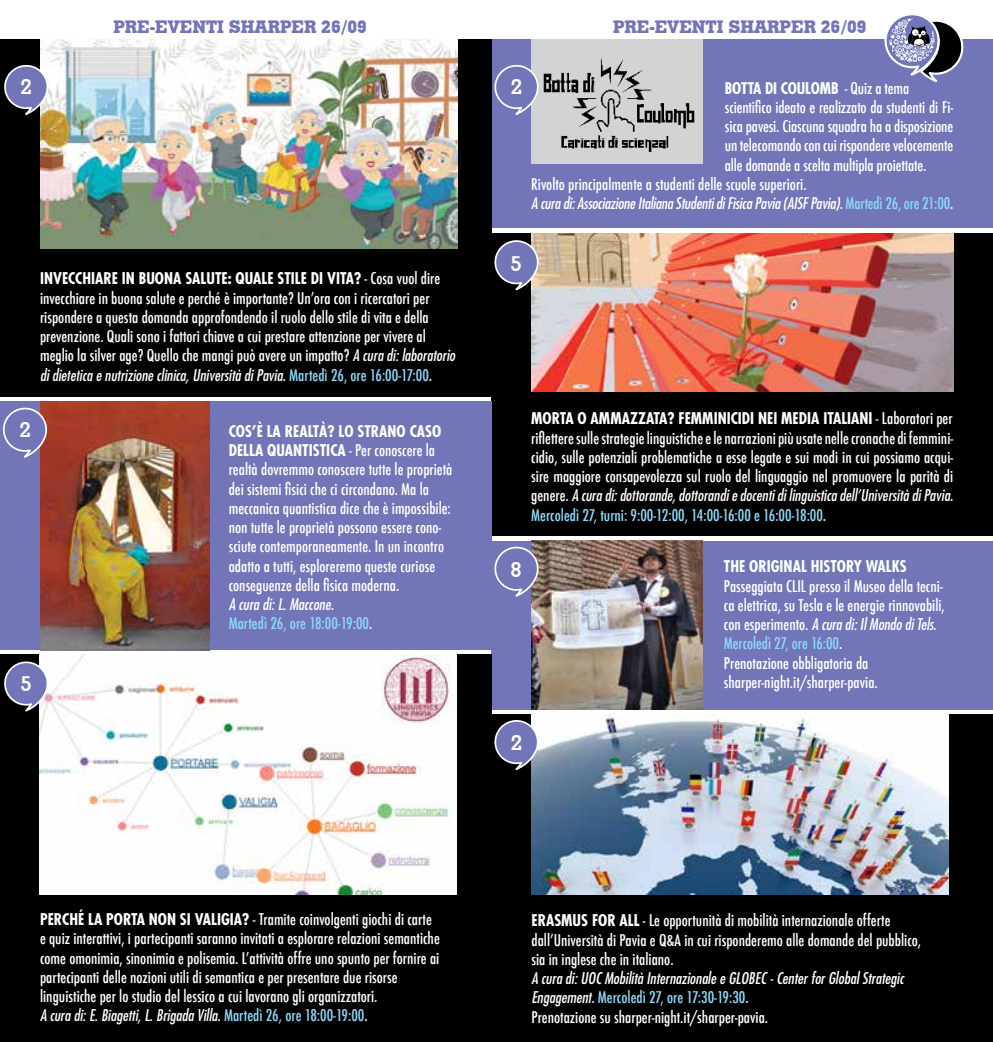
<style>
.page{position:relative;width:993px;height:1042px;background:#fff}
.page>*{position:absolute;margin:0;border:0;box-sizing:border-box;transform-origin:0 0}
.t1{font:700 21px "Geometric Slab 703 BT";color:#fff}
.t2{font:700 17.5px "Geometric Slab 703 BT Xtra";color:#7275b7}
.t3{font:500 condensed 15.75px/19.2px "Futura";color:#fff}
.t4{font:italic condensed 15.75px/19.2px "Futura";color:#fff}
.t5{font:700 condensed 15.75px "Futura";color:#fff}
.s1{font-weight:700}
.s2{font-weight:400;font-style:italic}
.s3{color:#8ed8f8}
.s4{font-weight:500}
.s5{font-weight:500;font-style:normal}
.s6{font-weight:500;font-style:normal;color:#8ed8f8}
</style>
<div class="page">
<div style="left:491px;top:714px;width:501px;height:328px;background:#000"></div>
<div style="left:491px;top:541px;width:501px;height:168px;background:#7275b7"></div>
<div style="left:491px;top:233px;width:501px;height:303px;background:#000"></div>
<div style="left:491px;top:40px;width:501px;height:188px;background:#7275b7"></div>
<div style="left:0;top:655px;width:491px;height:387px;background:#000"></div>
<div style="left:0;top:402px;width:491px;height:248px;background:#7275b7"></div>
<div style="left:0;top:40px;width:491px;height:357px;background:#000"></div>
<svg style="left:882px;top:15px;width:83px;height:67px"></svg>
<img style="left:40px;top:40px;width:417px;height:208px">
<img style="left:40px;top:402px;width:169px;height:248px">
<img style="left:40px;top:655px;width:416px;height:239px">
<div style="left:531px;top:40px;width:171px;height:124px;background:#d1d3d4"></div>
<img style="left:543px;top:58px;width:152px;height:94px">
<img style="left:531px;top:233px;width:421px;height:159px">
<img style="left:531px;top:714px;width:416px;height:180px">
<img style="left:531px;top:541px;width:171px;height:168px">
<svg style="left:2px;top:406px;width:47px;height:52px"></svg>
<svg style="left:4px;top:63px;width:46px;height:52px"></svg>
<svg style="left:4px;top:660px;width:46px;height:52px"></svg>
<svg style="left:494px;top:545px;width:46px;height:52px"></svg>
<svg style="left:494px;top:64px;width:45px;height:51px"></svg>
<svg style="left:494px;top:238px;width:46px;height:53px"></svg>
<svg style="left:494px;top:718px;width:46px;height:52px"></svg>
<h1 class="t1" style="left:21px;top:74px;width:13px">2</h1>
<p class="t2" style="left:113px;top:16px;width:255px">PRE-EVENTI SHARPER 26/09</p>
<h1 class="t1" style="left:19px;top:417px;width:13px">2</h1>
<p class="t3" style="left:40px;top:269px;width:416px"><span class="s1">INVECCHIARE IN BUONA SALUTE: QUALE STILE DI VITA?</span> - Cosa vuol dire invecchiare in buona salute e perché è importante? Un’ora con i ricercatori per rispondere a questa domanda approfondendo il ruolo dello stile di vita e della prevenzione. Quali sono i fattori chiave a cui prestare attenzione per vivere al meglio la silver age? Quello che mangi può avere un impatto? <span class="s2">A cura di: laboratorio di dietetica e nutrizione clinica, Università di Pavia</span>. <span class="s3">Martedì 26, ore 16:00-17:00</span>.</p>
<p class="t3" style="left:229px;top:421px;width:225px"><span class="s1">COS’È LA REALTÀ? LO STRANO CASO DELLA QUANTISTICA</span> - Per conoscere la realtà dovremmo conoscere tutte le proprietà dei sistemi fisici che ci circondano. Ma la meccanica quantistica dice che è impossibile: non tutte le proprietà possono essere cono&shy;sciute contemporaneamente. In un incontro adatto a tutti, esploreremo queste curiose conseguenze della fisica moderna.<br><span class="s2">A cura di: L. Maccone</span>.<br><span class="s3">Martedì 26, ore 18:00-19:00</span>.</p>
<h1 class="t1" style="left:21px;top:671px;width:13px">5</h1>
<p class="t2" style="left:612px;top:16px;width:255px">PRE-EVENTI SHARPER 26/09</p>
<h1 class="t1" style="left:510px;top:74px;width:13px">2</h1>
<p class="t5" style="left:724px;top:78px;width:186px">BOTTA DI COULOMB <span class="s4">- Quiz a tema</span></p>
<p class="t3" style="left:724px;top:97px;width:230px">scientifico ideato e realizzato da studenti di Fi-</p>
<p class="t3" style="left:724px;top:117px;width:230px">sica pavesi. Ciascuna squadra ha a disposizione</p>
<p class="t3" style="left:724px;top:136px;width:230px">un telecomando con cui rispondere velocemente</p>
<p class="t3" style="left:724px;top:155px;width:203px">alle domande a scelta multipla proiettate.</p>
<p class="t3" style="left:531px;top:174px;width:277px">Rivolto principalmente a studenti delle scuole superiori.</p>
<p class="t4" style="left:531px;top:193px;width:423px">A cura di: Associazione Italiana Studenti di Fisica Pavia (AISF Pavia)<span class="s5">.</span> <span class="s6">Martedì 26, ore 21:00</span><span class="s5">.</span></p>
<h1 class="t1" style="left:510px;top:251px;width:13px">5</h1>
<p class="t3" style="left:531px;top:409px;width:423px;text-align:justify"><span class="s1">MORTA O AMMAZZATA? FEMMINICIDI NEI MEDIA ITALIANI</span> - Laboratori per riflettere sulle strategie linguistiche e le narrazioni più usate nelle cronache di femmini&shy;cidio, sulle potenziali problematiche a esse legate e sui modi in cui possiamo acqui&shy;sire maggiore consapevolezza sul ruolo del linguaggio nel promuovere la parità di genere. <span class="s2">A cura di: dottorande, dottorandi e docenti di linguistica dell’Università di Pavia</span>.<br><span class="s3">Mercoledì 27, turni: 9:00-12:00, 14:00-16:00 e 16:00-18:00</span>.</p>
<h1 class="t1" style="left:510px;top:557px;width:13px">8</h1>
<p class="t5" style="left:723px;top:556px;width:184px">THE ORIGINAL HISTORY WALKS</p>
<p class="t3" style="left:723px;top:576px;width:222px">Passeggiata CLIL presso il Museo della tecni&shy;ca elettrica, su Tesla e le energie rinnovabili, con esperimento. <span class="s2">A cura di: Il Mondo di Tels</span>.<br><span class="s3">Mercoledì 27, ore 16:00</span>.<br>Prenotazione obbligatoria da sharper-night.it/sharper-pavia.</p>
<h1 class="t1" style="left:510px;top:729px;width:13px">2</h1>
<p class="t3" style="left:40px;top:910px;width:401px"><span class="s1">PERCHÉ LA PORTA NON SI VALIGIA?</span> - Tramite coinvolgenti giochi di carte e quiz interattivi, i partecipanti saranno invitati a esplorare relazioni semantiche come omonimia, sinonimia e polisemia. L’attività offre uno spunto per fornire ai partecipanti delle nozioni utili di semantica e per presentare due risorse linguistiche per lo studio del lessico a cui lavorano gli organizzatori.<br><span class="s2">A cura di: E. Biagetti, L. Brigada Villa</span>. <span class="s3">Martedì 26, ore 18:00-19:00</span>.</p>
<p class="t3" style="left:531px;top:911px;width:391px"><span class="s1">ERASMUS FOR ALL</span> - Le opportunità di mobilità internazionale offerte dall’Università di Pavia e Q&amp;A in cui risponderemo alle domande del pubblico, sia in inglese che in italiano.</p>
<p class="t4" style="left:531px;top:968px;width:373px">A cura di: UOC Mobilità Internazionale e GLOBEC - Center for Global Strategic<br>Engagement<span class="s5">.</span> <span class="s6">Mercoledì 27, ore 17:30-19:30</span><span class="s5">.<br>Prenotazione su sharper-night.it/sharper-pavia.</span></p>
</div>
